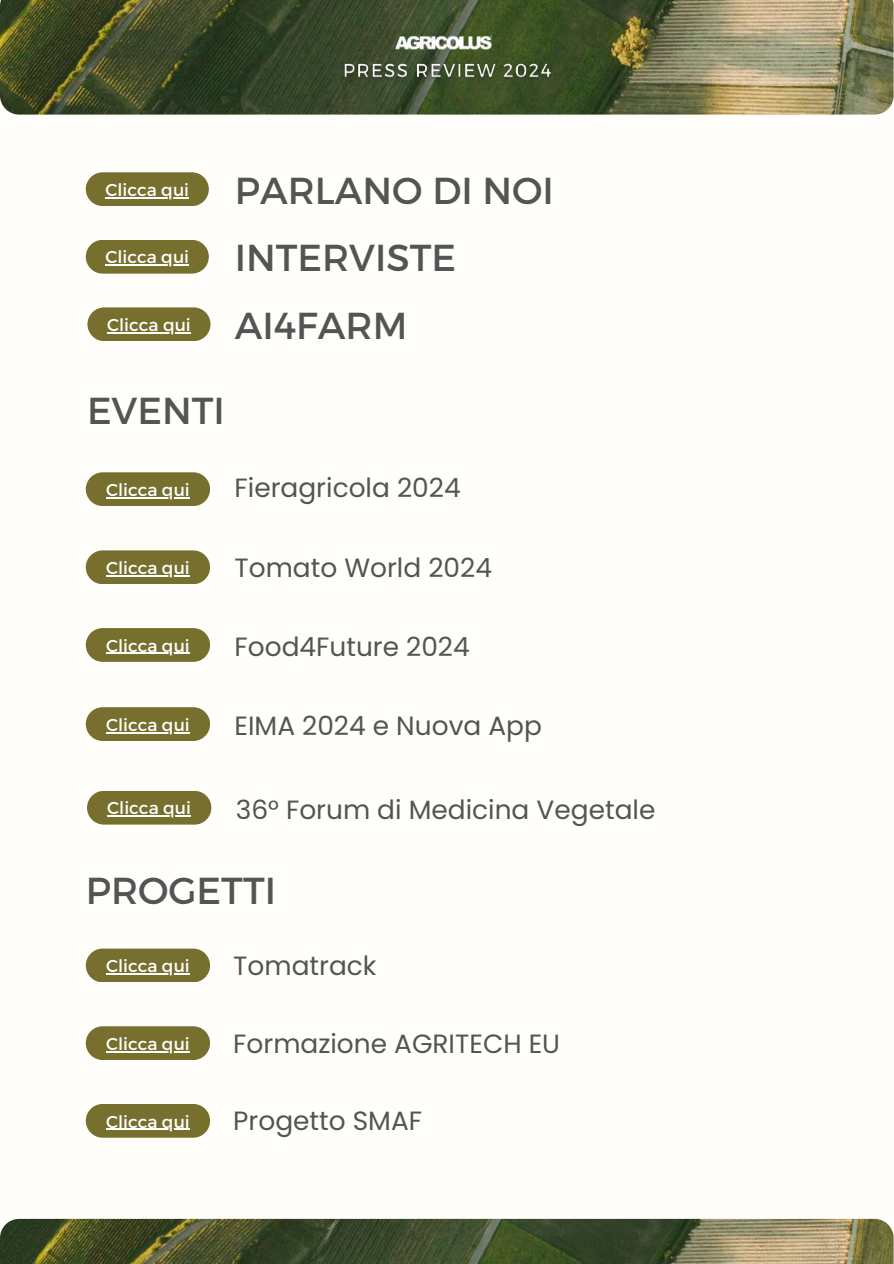
<style>
.page{position:relative;width:894px;height:1264px;background:#fff}
.page>*{position:absolute;margin:0;border:0;box-sizing:border-box;transform-origin:0 0}
.t1{font:37.5px/67.5px "Montserrat";color:#545454}
.t2{font:26.4px "Poppins";color:#545454}
.t3{font:17.25px "Montserrat";color:#fff}
.s1{font-size:37.5px;color:#545454}
</style>
<div class="page">
<div style="left:0;top:0;width:893px;height:1263px;background:#fffefb"></div>
<div style="left:86px;top:172px;width:123px;height:34px;background:#766f2e;border-radius:17px"></div>
<hr style="left:105px;top:197px;width:84px;height:1px;background:#fff">
<div style="left:86px;top:240px;width:123px;height:33px;background:#766f2e;border-radius:17px"></div>
<hr style="left:105px;top:264px;width:84px;height:2px;background:#fff">
<div style="left:87px;top:307px;width:123px;height:34px;background:#766f2e;border-radius:17px"></div>
<hr style="left:107px;top:332px;width:84px;height:1px;background:#fff">
<div style="left:86px;top:472px;width:124px;height:34px;background:#766f2e;border-radius:17px"></div>
<hr style="left:106px;top:497px;width:84px;height:1px;background:#fff">
<div style="left:86px;top:550px;width:124px;height:34px;background:#766f2e;border-radius:17px"></div>
<hr style="left:106px;top:575px;width:84px;height:1px;background:#fff">
<div style="left:86px;top:628px;width:124px;height:34px;background:#766f2e;border-radius:17px"></div>
<hr style="left:106px;top:653px;width:84px;height:1px;background:#fff">
<div style="left:86px;top:707px;width:124px;height:34px;background:#766f2e;border-radius:17px"></div>
<hr style="left:106px;top:732px;width:84px;height:1px;background:#fff">
<div style="left:87px;top:790px;width:124px;height:34px;background:#766f2e;border-radius:17px"></div>
<hr style="left:107px;top:815px;width:84px;height:1px;background:#fff">
<div style="left:86px;top:948px;width:124px;height:34px;background:#766f2e;border-radius:17px"></div>
<hr style="left:106px;top:973px;width:84px;height:1px;background:#fff">
<div style="left:86px;top:1026px;width:124px;height:34px;background:#766f2e;border-radius:17px"></div>
<hr style="left:106px;top:1051px;width:84px;height:1px;background:#fff">
<div style="left:86px;top:1103px;width:124px;height:34px;background:#766f2e;border-radius:17px"></div>
<hr style="left:106px;top:1128px;width:84px;height:1px;background:#fff">
<img style="left:0;top:1218px;width:893px;height:45px">
<img style="left:0;top:0;width:893px;height:115px">
<img style="left:387px;top:0;width:112px;height:86px">
<img style="left:337px;top:57px;width:220px;height:28px">
<h1 class="t1" style="left:105px;top:155px;width:450px"><sup>Clicca</sup> <sup>qui</sup> PARLANO DI NOI<br><sup>Clicca</sup> <sup>qui</sup> INTERVISTE</h1>
<p class="t3" style="left:107px;top:314px;width:302px">Clicca qui <span class="s1">AI4FARM</span></p>
<h1 class="t1" style="left:87px;top:375px;width:139px">EVENTI</h1>
<p class="t3" style="left:106px;top:478px;width:85px">Clicca qui</p>
<p class="t2" style="left:234px;top:469px;width:227px">Fieragricola 2024</p>
<p class="t3" style="left:106px;top:556px;width:85px">Clicca qui</p>
<p class="t2" style="left:234px;top:549px;width:259px">Tomato World 2024</p>
<p class="t3" style="left:106px;top:634px;width:85px">Clicca qui</p>
<p class="t2" style="left:234px;top:628px;width:237px">Food4Future 2024</p>
<p class="t3" style="left:106px;top:713px;width:85px">Clicca qui</p>
<p class="t2" style="left:234px;top:707px;width:309px">EIMA 2024 e Nuova App</p>
<p class="t3" style="left:107px;top:797px;width:85px">Clicca qui</p>
<p class="t2" style="left:236px;top:790px;width:421px">36° Forum di Medicina Vegetale</p>
<h1 class="t1" style="left:86px;top:854px;width:192px">PROGETTI</h1>
<p class="t3" style="left:106px;top:954px;width:85px">Clicca qui</p>
<p class="t2" style="left:233px;top:947px;width:145px">Tomatrack</p>
<p class="t3" style="left:106px;top:1032px;width:85px">Clicca qui</p>
<p class="t2" style="left:233px;top:1024px;width:328px">Formazione AGRITECH EU</p>
<p class="t3" style="left:106px;top:1110px;width:85px">Clicca qui</p>
<p class="t2" style="left:233px;top:1102px;width:190px">Progetto SMAF</p>
</div>
